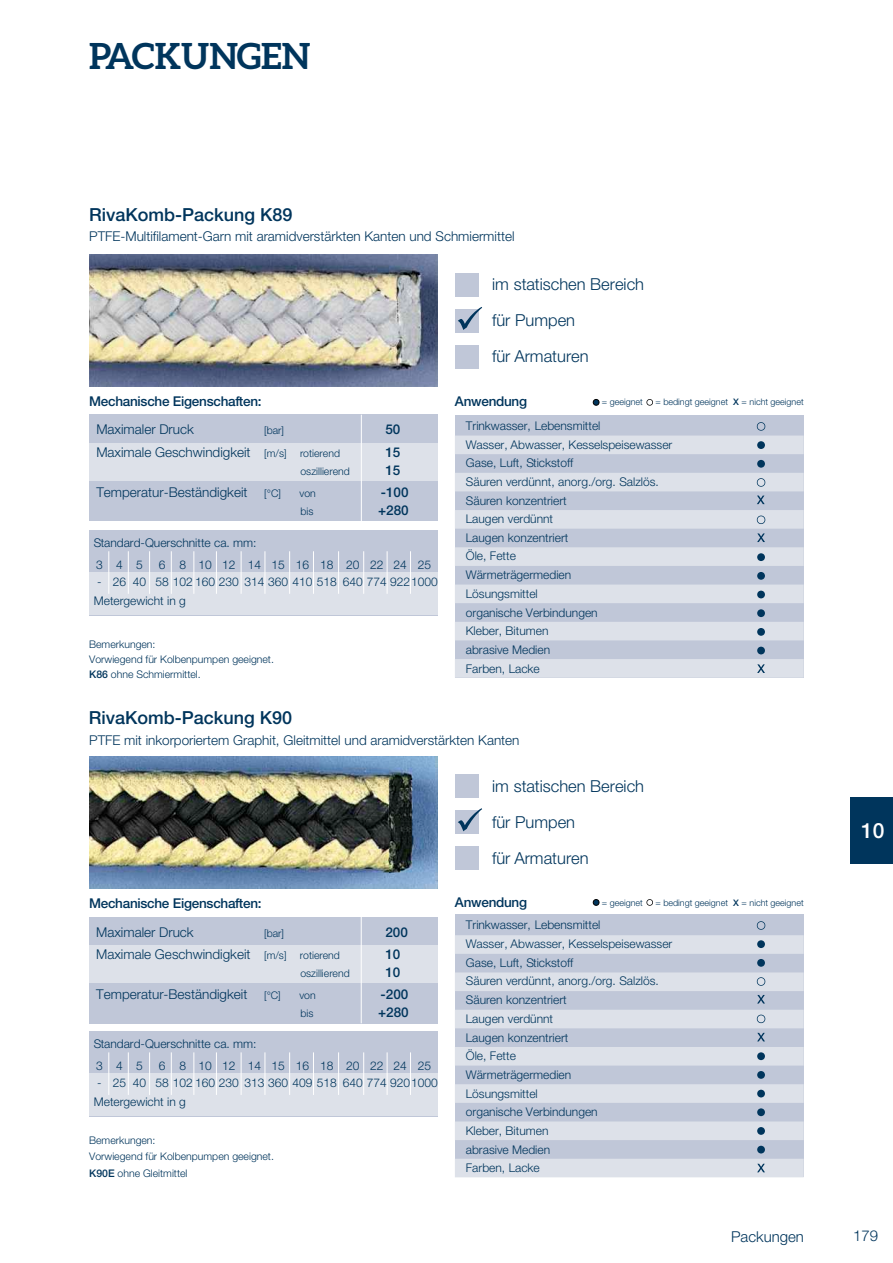
<style>
.page{position:relative;width:893px;height:1263px;background:#fff}
.page>*{position:absolute;margin:0;border:0;box-sizing:border-box;transform-origin:0 0}
.t1{font:700 36px "Aleo";color:#00355c}
.t2{font:700 21px "Helvetica Neue LT Pro";color:#fff}
.t3{font:700 18px "Helvetica Neue LT Pro";color:#00355c}
.t4{font:16.5px/36px "Helvetica Neue LT Pro";color:#00355c}
.t5{font:15px "Helvetica Neue LT Pro";color:#00355c}
.t6{font:13.5px "Helvetica Neue LT Pro";color:#00355c}
.t7{font:700 13.5px "Helvetica Neue LT Pro";letter-spacing:-.02em;color:#00355c}
.t8{font:12px/18.8px "Helvetica Neue LT Pro";color:#00355c}
.t9{font:10.5px/15px "Helvetica Neue LT Pro";color:#00355c}
.t10{font:9px "Helvetica Neue LT Pro";color:#00355c}
.s1{font-size:10.5px}
.s2{font-weight:700}
</style>
<div class="page">
<div style="left:851px;top:797px;width:42px;height:66px;background:#00355c"></div>
<div style="left:455px;top:415px;width:349px;height:262px;background:#c0c7d8"></div>
<svg style="left:455px;top:435px;width:349px;height:243px;fill:#dde1e9"></svg>
<div style="left:455px;top:273px;width:23px;height:23px;background:#c0c7d8"></div>
<div style="left:455px;top:345px;width:23px;height:23px;background:#c0c7d8"></div>
<div style="left:455px;top:309px;width:23px;height:23px;background:#c0c7d8"></div>
<svg style="left:458px;top:307px;width:24px;height:23px"></svg>
<svg style="left:592px;top:399px;width:8px;height:7px"></svg>
<svg style="left:646px;top:399px;width:7px;height:7px"></svg>
<svg style="left:757px;top:422px;width:8px;height:251px"></svg>
<div style="left:89px;top:530px;width:349px;height:85px;background:#c0c7d8"></div>
<div style="left:89px;top:572px;width:349px;height:43px;background:#dde1e9"></div>
<div style="left:89px;top:415px;width:349px;height:106px;background:#c0c7d8"></div>
<div style="left:89px;top:443px;width:349px;height:37px;background:#dde1e9"></div>
<hr style="left:361px;top:415px;width:1px;height:106px;background:#fff">
<hr style="left:410px;top:551px;width:1px;height:43px;background:#fff">
<hr style="left:387px;top:551px;width:1px;height:43px;background:#fff">
<hr style="left:363px;top:551px;width:1px;height:43px;background:#fff">
<hr style="left:338px;top:551px;width:1px;height:43px;background:#fff">
<hr style="left:313px;top:551px;width:1px;height:43px;background:#fff">
<hr style="left:289px;top:551px;width:1px;height:43px;background:#fff">
<hr style="left:265px;top:551px;width:1px;height:43px;background:#fff">
<hr style="left:241px;top:551px;width:1px;height:43px;background:#fff">
<hr style="left:216px;top:551px;width:1px;height:43px;background:#fff">
<hr style="left:193px;top:551px;width:1px;height:43px;background:#fff">
<hr style="left:171px;top:551px;width:1px;height:43px;background:#fff">
<hr style="left:149px;top:551px;width:1px;height:43px;background:#fff">
<hr style="left:128px;top:551px;width:1px;height:43px;background:#fff">
<hr style="left:108px;top:551px;width:1px;height:43px;background:#fff">
<div style="left:455px;top:914px;width:349px;height:263px;background:#c0c7d8"></div>
<svg style="left:455px;top:935px;width:349px;height:242px;fill:#dde1e9"></svg>
<div style="left:455px;top:774px;width:23px;height:24px;background:#c0c7d8"></div>
<div style="left:455px;top:846px;width:23px;height:24px;background:#c0c7d8"></div>
<div style="left:455px;top:810px;width:23px;height:24px;background:#c0c7d8"></div>
<svg style="left:458px;top:808px;width:24px;height:23px"></svg>
<svg style="left:592px;top:899px;width:8px;height:7px"></svg>
<svg style="left:646px;top:899px;width:7px;height:7px"></svg>
<svg style="left:757px;top:921px;width:8px;height:251px"></svg>
<div style="left:89px;top:917px;width:349px;height:106px;background:#c0c7d8"></div>
<div style="left:89px;top:945px;width:349px;height:38px;background:#dde1e9"></div>
<hr style="left:361px;top:917px;width:1px;height:106px;background:#fff">
<div style="left:89px;top:1031px;width:349px;height:85px;background:#c0c7d8"></div>
<div style="left:89px;top:1074px;width:349px;height:42px;background:#dde1e9"></div>
<hr style="left:410px;top:1052px;width:1px;height:43px;background:#fff">
<hr style="left:387px;top:1052px;width:1px;height:43px;background:#fff">
<hr style="left:363px;top:1052px;width:1px;height:43px;background:#fff">
<hr style="left:338px;top:1052px;width:1px;height:43px;background:#fff">
<hr style="left:313px;top:1052px;width:1px;height:43px;background:#fff">
<hr style="left:289px;top:1052px;width:1px;height:43px;background:#fff">
<hr style="left:265px;top:1052px;width:1px;height:43px;background:#fff">
<hr style="left:241px;top:1052px;width:1px;height:43px;background:#fff">
<hr style="left:216px;top:1052px;width:1px;height:43px;background:#fff">
<hr style="left:193px;top:1052px;width:1px;height:43px;background:#fff">
<hr style="left:171px;top:1052px;width:1px;height:43px;background:#fff">
<hr style="left:149px;top:1052px;width:1px;height:43px;background:#fff">
<hr style="left:128px;top:1052px;width:1px;height:43px;background:#fff">
<hr style="left:108px;top:1052px;width:1px;height:43px;background:#fff">
<img style="left:89px;top:757px;width:349px;height:132px">
<img style="left:89px;top:254px;width:349px;height:133px">
<h1 class="t1" style="left:89px;top:40px;width:223px">PACKUNGEN</h1>
<h3 class="t3" style="left:89px;top:208px;width:205px">RivaKomb-Packung K89</h3>
<p class="t6" style="left:89px;top:231px;width:427px">PTFE-Multifilament-Garn mit aramidverstärkten Kanten und Schmiermittel</p>
<p class="t7" style="left:89px;top:396px;width:174px">Mechanische Eigenschaften:</p>
<p class="t6" style="left:96px;top:425px;width:99px">Maximaler Druck</p>
<p class="t9" style="left:264px;top:425px;width:21px">[bar]</p>
<p class="t7" style="left:385px;top:425px;width:17px">50</p>
<p class="t6" style="left:96px;top:447px;width:192px">Maximale Geschwindigkeit <span class="s1">[m/s]</span></p>
<p class="t9" style="left:300px;top:447px;width:42px">rotierend</p>
<p class="t7" style="left:385px;top:447px;width:17px">15</p>
<p class="t9" style="left:300px;top:465px;width:51px">oszillierend</p>
<p class="t7" style="left:385px;top:465px;width:17px">15</p>
<p class="t6" style="left:96px;top:487px;width:186px">Temperatur-Beständigkeit <span class="s1">[°C]</span></p>
<p class="t9" style="left:300px;top:487px;width:18px">von</p>
<p class="t7" style="left:381px;top:487px;width:29px">-100</p>
<p class="t9" style="left:300px;top:505px;width:15px">bis</p>
<p class="t7" style="left:378px;top:505px;width:32px">+280</p>
<p class="t8" style="left:94px;top:535px;width:164px">Standard-Querschnitte ca. mm:</p>
<p class="t8" style="left:96px;top:557px;width:48px">345</p>
<p class="t8" style="left:159px;top:557px;width:274px">6 8 1012 14151618 20222425</p>
<p class="t8" style="left:97px;top:574px;width:342px">- 26 40 58 102 160 230 314 360 410 518 640 774 9221000</p>
<p class="t8" style="left:94px;top:593px;width:94px">Metergewicht in g</p>
<p class="t9" style="left:89px;top:638px;width:186px">Bemerkungen:<br>Vorwiegend für Kolbenpumpen geeignet.<br><span class="s2">K86</span> ohne Schmiermittel.</p>
<h3 class="t4" style="left:492px;top:269px;width:153px">im statischen Bereich für Pumpen<br>für Armaturen</h3>
<p class="t10" style="left:602px;top:399px;width:42px">= geeignet</p>
<p class="t10" style="left:655px;top:399px;width:150px">= bedingt geeignet <span class="s2">X</span> = nicht geeignet</p>
<p class="t7" style="left:455px;top:397px;width:74px">Anwendung</p>
<p class="t8" style="left:466px;top:418px;width:208px">Trinkwasser, Lebensmittel<br>Wasser, Abwasser, Kesselspeisewasser<br>Gase, Luft, Stickstoff<br>Säuren verdünnt, anorg./org. Salzlös.<br>Säuren konzentriert<br>Laugen verdünnt<br>Laugen konzentriert<br>Öle, Fette<br>Wärmeträgermedien<br>Lösungsmittel<br>organische Verbindungen<br>Kleber, Bitumen<br>abrasive Medien<br>Farben, Lacke</p>
<h3 class="t3" style="left:89px;top:711px;width:205px">RivaKomb-Packung K90</h3>
<p class="t6" style="left:89px;top:736px;width:432px">PTFE mit inkorporiertem Graphit, Gleitmittel und aramidverstärkten Kanten</p>
<p class="t7" style="left:89px;top:899px;width:174px">Mechanische Eigenschaften:</p>
<p class="t6" style="left:96px;top:927px;width:99px">Maximaler Druck</p>
<p class="t9" style="left:264px;top:927px;width:21px">[bar]</p>
<p class="t7" style="left:385px;top:927px;width:24px">200</p>
<p class="t6" style="left:96px;top:949px;width:192px">Maximale Geschwindigkeit <span class="s1">[m/s]</span></p>
<p class="t9" style="left:300px;top:949px;width:42px">rotierend</p>
<p class="t7" style="left:385px;top:949px;width:17px">10</p>
<p class="t9" style="left:300px;top:967px;width:51px">oszillierend</p>
<p class="t7" style="left:385px;top:967px;width:17px">10</p>
<p class="t6" style="left:96px;top:990px;width:186px">Temperatur-Beständigkeit <span class="s1">[°C]</span></p>
<p class="t9" style="left:299px;top:989px;width:18px">von</p>
<p class="t7" style="left:381px;top:990px;width:29px">-200</p>
<p class="t9" style="left:300px;top:1007px;width:15px">bis</p>
<p class="t7" style="left:378px;top:1008px;width:32px">+280</p>
<p class="t8" style="left:94px;top:1036px;width:164px">Standard-Querschnitte ca. mm:</p>
<p class="t8" style="left:96px;top:1058px;width:48px">345</p>
<p class="t8" style="left:159px;top:1058px;width:274px">6 8 1012 14151618 20222425</p>
<p class="t8" style="left:97px;top:1075px;width:342px">- 25 40 58 102 160 230 313 360 409 518 640 774 9201000</p>
<p class="t8" style="left:94px;top:1094px;width:94px">Metergewicht in g</p>
<p class="t9" style="left:89px;top:1133px;width:186px;line-height:16.5px">Bemerkungen:<br>Vorwiegend für Kolbenpumpen geeignet.<br><span class="s2">K90E</span> ohne Gleitmittel</p>
<h3 class="t4" style="left:492px;top:770px;width:153px">im statischen Bereich für Pumpen<br>für Armaturen</h3>
<p class="t10" style="left:602px;top:899px;width:42px">= geeignet</p>
<p class="t10" style="left:655px;top:899px;width:150px">= bedingt geeignet <span class="s2">X</span> = nicht geeignet</p>
<p class="t7" style="left:455px;top:897px;width:74px">Anwendung</p>
<p class="t8" style="left:466px;top:917px;width:208px">Trinkwasser, Lebensmittel<br>Wasser, Abwasser, Kesselspeisewasser<br>Gase, Luft, Stickstoff<br>Säuren verdünnt, anorg./org. Salzlös.<br>Säuren konzentriert<br>Laugen verdünnt<br>Laugen konzentriert<br>Öle, Fette<br>Wärmeträgermedien<br>Lösungsmittel<br>organische Verbindungen<br>Kleber, Bitumen<br>abrasive Medien<br>Farben, Lacke</p>
<h2 class="t2" style="left:861px;top:823px;width:25px">10</h2>
<p class="t5" style="left:731px;top:1231px;width:74px">Packungen</p>
<p class="t5" style="left:853px;top:1231px;width:27px">179</p>
</div>
